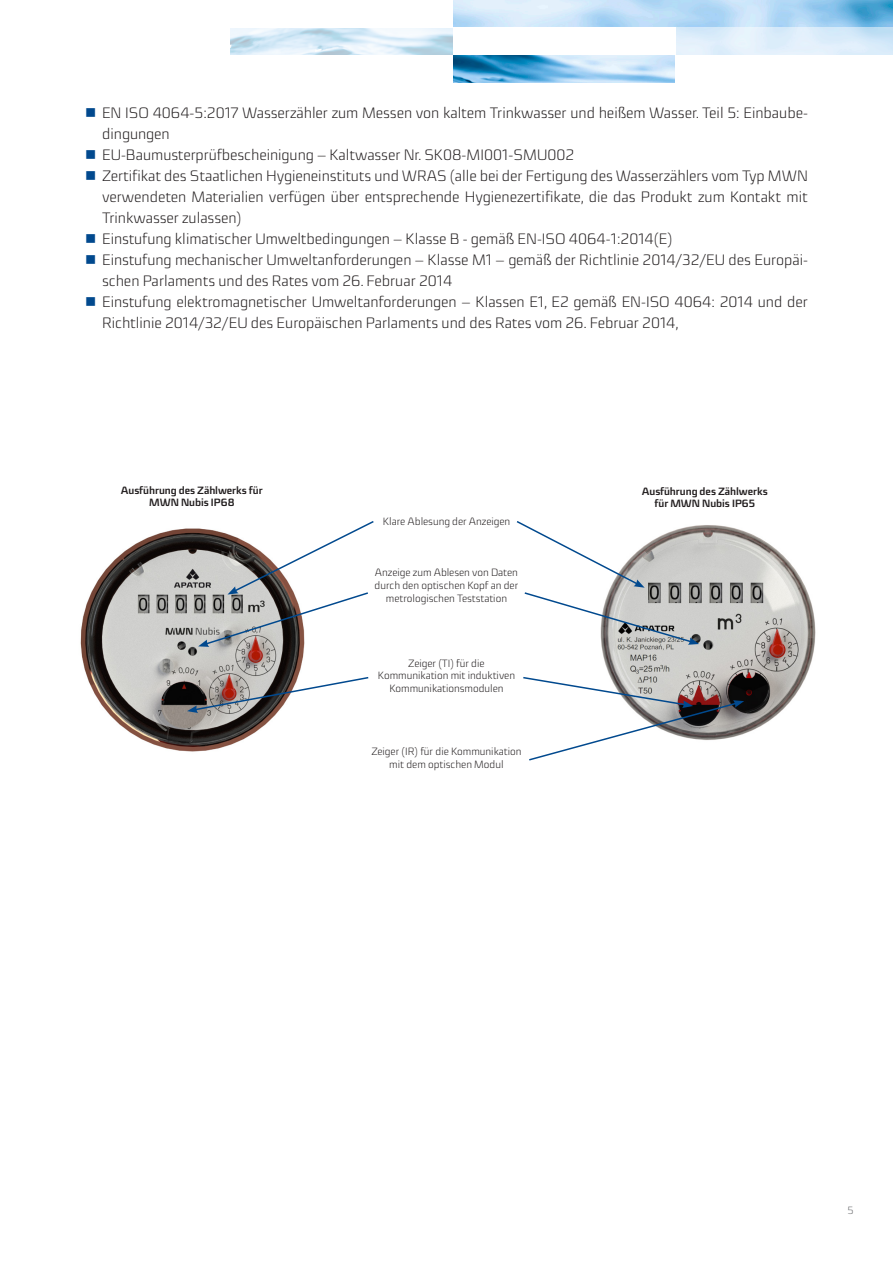
<style>
.page{position:relative;width:893px;height:1263px;background:#fff}
.page>*{position:absolute;margin:0;border:0;box-sizing:border-box;transform-origin:0 0}
.t1{font:300 15px/21px "Sica";color:#231f20}
.t2{font:300 10.5px/12.6px "Sica";color:#231f20;text-align:center}
.t3{font:700 10.5px/12.6px "Sica";color:#231f20;text-align:center}
.t4{font:300 10.5px "Sica";color:#6c6d70}
</style>
<div class="page">
<img style="left:453px;top:0;width:440px;height:83px">
<div style="left:675px;top:55px;width:218px;height:41px;background:#fff"></div>
<svg style="left:230px;top:28px;width:223px;height:27px"></svg>
<div style="left:453px;top:28px;width:222px;height:27px;background:#fff"></div>
<svg style="left:675px;top:28px;width:218px;height:27px;background:#ddedfa"></svg>
<img style="left:601px;top:525px;width:215px;height:209px">
<img style="left:80px;top:528px;width:224px;height:224px">
<svg style="left:198px;top:521px;width:176px;height:126px"></svg>
<svg style="left:187px;top:676px;width:182px;height:37px"></svg>
<svg style="left:516px;top:521px;width:183px;height:124px"></svg>
<svg style="left:523px;top:676px;width:221px;height:85px"></svg>
<p class="t1" style="left:102px;top:102px;width:707px">EN ISO 4064-5:2017 Wasserzähler zum Messen von kaltem Trinkwasser und heißem Wasser. Teil 5: Einbaube&shy;dingungen<br>EU-Baumusterprüfbescheinigung – Kaltwasser Nr. SK08-MI001-SMU002<br>Zertifikat des Staatlichen Hygieneinstituts und WRAS (alle bei der Fertigung des Wasserzählers vom Typ MWN verwendeten Materialien verfügen über entsprechende Hygienezertifikate, die das Produkt zum Kontakt mit Trinkwasser zulassen)<br>Einstufung klimatischer Umweltbedingungen – Klasse B - gemäß EN-ISO 4064-1:2014(E)<br>Einstufung mechanischer Umweltanforderungen – Klasse M1 – gemäß der Richtlinie 2014/32/EU des Europäi&shy;schen Parlaments und des Rates vom 26. Februar 2014<br>Einstufung elektromagnetischer Umweltanforderungen – Klassen E1, E2 gemäß EN-ISO 4064: 2014 und der Richtlinie 2014/32/EU des Europäischen Parlaments und des Rates vom 26. Februar 2014,</p>
<p class="t3" style="left:121px;top:483px;width:143px">Ausführung des Zählwerks für<br>MWN Nubis IP68</p>
<p class="t2" style="left:383px;top:515px;width:129px">Klare Ablesung der Anzeigen</p>
<p class="t2" style="left:375px;top:566px;width:145px">Anzeige zum Ablesen von Daten durch den optischen Kopf an der metrologischen Teststation</p>
<p class="t2" style="left:378px;top:657px;width:139px">Zeiger (TI) für die<br>Kommunikation mit induktiven<br>Kommunikationsmodulen</p>
<p class="t2" style="left:371px;top:745px;width:152px">Zeiger (IR) für die Kommunikation mit dem optischen Modul</p>
<p class="t3" style="left:642px;top:484px;width:127px">Ausführung des Zählwerks für MWN Nubis IP65</p>
<p class="t4" style="left:847px;top:1202px;width:8px">5</p>
</div>
